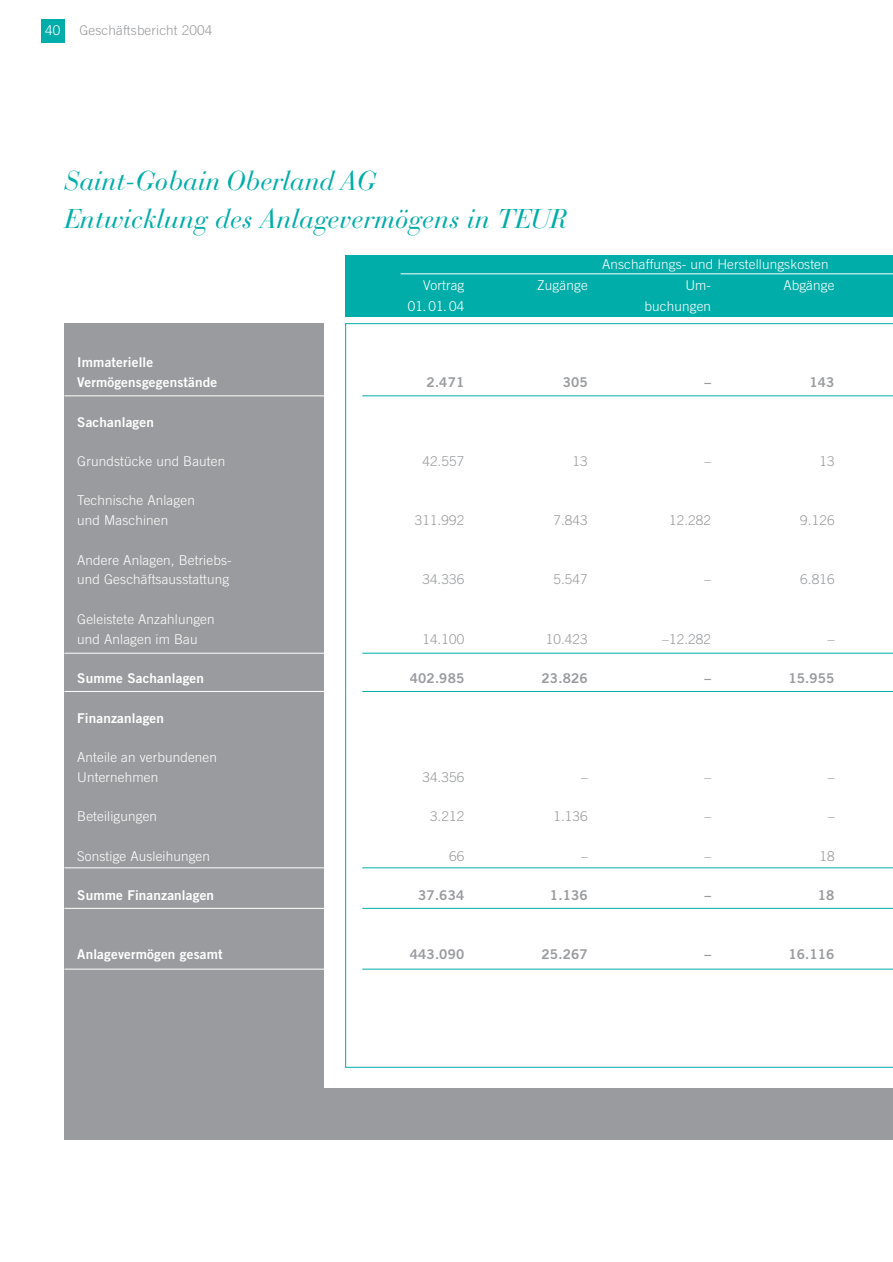
<style>
.page{position:relative;width:893px;height:1262px;background:#fff}
.page>*{position:absolute;margin:0;border:0;box-sizing:border-box;transform-origin:0 0}
.t1{font:italic 27px/37.5px "Bauer Bodoni";color:#00ada8}
.t2{font:300 13.5px/19.6px "Trade Gothic";letter-spacing:.01em;color:#fff}
.t3{font:300 13.5px "Trade Gothic";letter-spacing:.01em;color:#999b9e}
.t4{font:13.5px/19.6px "Trade Gothic Bold Two";letter-spacing:.01em;color:#fff}
.t5{font:13.5px "Trade Gothic Bold Two";letter-spacing:.01em;color:#999b9e}
</style>
<div class="page">
<div style="left:41px;top:19px;width:23px;height:24px;background:#00ada8"></div>
<div style="left:64px;top:1089px;width:828px;height:51px;background:#999b9e"></div>
<div style="left:64px;top:323px;width:260px;height:795px;background:#999b9e"></div>
<svg style="left:345px;top:323px;width:547px;height:744px"></svg>
<div style="left:345px;top:255px;width:547px;height:62px;background:#00ada8"></div>
<hr style="left:400px;top:273px;width:492px;height:1px;background:#fff">
<hr style="left:64px;top:395px;width:260px;height:1px;background:#fff">
<hr style="left:362px;top:395px;width:530px;height:1px;background:#00ada8">
<hr style="left:64px;top:653px;width:260px;height:1px;background:#fff">
<hr style="left:362px;top:653px;width:530px;height:1px;background:#00ada8">
<hr style="left:64px;top:691px;width:260px;height:1px;background:#fff">
<hr style="left:362px;top:691px;width:530px;height:1px;background:#00ada8">
<hr style="left:64px;top:867px;width:260px;height:1px;background:#fff">
<hr style="left:64px;top:908px;width:260px;height:1px;background:#fff">
<hr style="left:64px;top:968px;width:260px;height:1px;background:#fff">
<hr style="left:362px;top:867px;width:530px;height:1px;background:#00ada8">
<hr style="left:362px;top:908px;width:530px;height:1px;background:#00ada8">
<hr style="left:362px;top:968px;width:530px;height:1px;background:#00ada8">
<p class="t2" style="left:45px;top:22px;width:17px">40</p>
<p class="t3" style="left:79px;top:26px;width:134px">Geschäftsbericht 2004</p>
<h1 class="t1" style="left:64px;top:165px;width:503px">Saint-Gobain Oberland AG<br>Entwicklung des Anlagevermögens in TEUR</h1>
<p class="t2" style="left:602px;top:256px;width:228px">Anschaffungs- und Herstellungskosten</p>
<p class="t4" style="left:77px;top:354px;width:141px">Immaterielle<br>Vermögensgegenstände</p>
<p class="t2" style="left:423px;top:277px;width:43px">Vortrag</p>
<p class="t2" style="left:408px;top:298px;width:58px">01. 01. 04</p>
<p class="t2" style="left:537px;top:277px;width:52px">Zugänge</p>
<p class="t2" style="left:783px;top:277px;width:53px">Abgänge</p>
<p class="t2" style="left:644px;top:276px;width:68px;line-height:21px;text-align:right">Um&shy;buchungen</p>
<p class="t5" style="left:426px;top:377px;width:39px">2.471</p>
<p class="t5" style="left:562px;top:377px;width:27px">305</p>
<p class="t5" style="left:704px;top:377px;width:8px">–</p>
<p class="t5" style="left:809px;top:377px;width:27px">143</p>
<p class="t4" style="left:77px;top:413px;width:78px">Sachanlagen</p>
<p class="t2" style="left:77px;top:452px;width:149px">Grundstücke und Bauten</p>
<p class="t3" style="left:422px;top:456px;width:44px">42.557</p>
<p class="t3" style="left:572px;top:456px;width:17px">13</p>
<p class="t3" style="left:704px;top:456px;width:8px">–</p>
<p class="t3" style="left:819px;top:456px;width:17px">13</p>
<p class="t2" style="left:77px;top:492px;width:119px">Technische Anlagen und Maschinen</p>
<p class="t3" style="left:414px;top:515px;width:51px">311.992</p>
<p class="t3" style="left:553px;top:515px;width:36px">7.843</p>
<p class="t3" style="left:669px;top:515px;width:44px">12.282</p>
<p class="t3" style="left:800px;top:515px;width:36px">9.126</p>
<p class="t2" style="left:77px;top:551px;width:156px">Andere Anlagen, Betriebs&shy;und Geschäftsausstattung</p>
<p class="t2" style="left:77px;top:610px;width:139px">Geleistete Anzahlungen und Anlagen im Bau</p>
<p class="t3" style="left:422px;top:574px;width:44px">34.336</p>
<p class="t3" style="left:553px;top:574px;width:36px">5.547</p>
<p class="t3" style="left:704px;top:574px;width:8px">–</p>
<p class="t3" style="left:800px;top:574px;width:36px">6.816</p>
<p class="t3" style="left:422px;top:634px;width:44px">14.100</p>
<p class="t3" style="left:545px;top:634px;width:44px">10.423</p>
<p class="t3" style="left:662px;top:634px;width:50px">–12.282</p>
<p class="t3" style="left:827px;top:634px;width:8px">–</p>
<p class="t4" style="left:77px;top:669px;width:128px">Summe Sachanlagen</p>
<p class="t5" style="left:410px;top:673px;width:56px">402.985</p>
<p class="t5" style="left:541px;top:673px;width:48px">23.826</p>
<p class="t5" style="left:704px;top:673px;width:8px">–</p>
<p class="t5" style="left:788px;top:673px;width:48px">15.955</p>
<p class="t4" style="left:77px;top:709px;width:88px">Finanzanlagen</p>
<p class="t2" style="left:77px;top:748px;width:141px">Anteile an verbundenen<br>Unternehmen</p>
<p class="t3" style="left:422px;top:772px;width:44px">34.356</p>
<p class="t3" style="left:581px;top:772px;width:8px">–</p>
<p class="t3" style="left:704px;top:772px;width:8px">–</p>
<p class="t3" style="left:827px;top:772px;width:8px">–</p>
<p class="t2" style="left:77px;top:807px;width:81px">Beteiligungen</p>
<p class="t3" style="left:430px;top:811px;width:36px">3.212</p>
<p class="t3" style="left:553px;top:811px;width:36px">1.136</p>
<p class="t3" style="left:704px;top:811px;width:8px">–</p>
<p class="t3" style="left:827px;top:811px;width:8px">–</p>
<p class="t2" style="left:77px;top:847px;width:134px">Sonstige Ausleihungen</p>
<p class="t3" style="left:449px;top:851px;width:17px">66</p>
<p class="t3" style="left:581px;top:851px;width:8px">–</p>
<p class="t3" style="left:704px;top:851px;width:8px">–</p>
<p class="t3" style="left:819px;top:851px;width:17px">18</p>
<p class="t4" style="left:77px;top:886px;width:138px">Summe Finanzanlagen</p>
<p class="t5" style="left:418px;top:890px;width:48px">37.634</p>
<p class="t5" style="left:550px;top:890px;width:39px">1.136</p>
<p class="t5" style="left:704px;top:890px;width:8px">–</p>
<p class="t5" style="left:817px;top:890px;width:18px">18</p>
<p class="t4" style="left:77px;top:946px;width:147px">Anlagevermögen gesamt</p>
<p class="t5" style="left:410px;top:949px;width:56px">443.090</p>
<p class="t5" style="left:541px;top:949px;width:48px">25.267</p>
<p class="t5" style="left:704px;top:949px;width:8px">–</p>
<p class="t5" style="left:788px;top:949px;width:48px">16.116</p>
</div>
